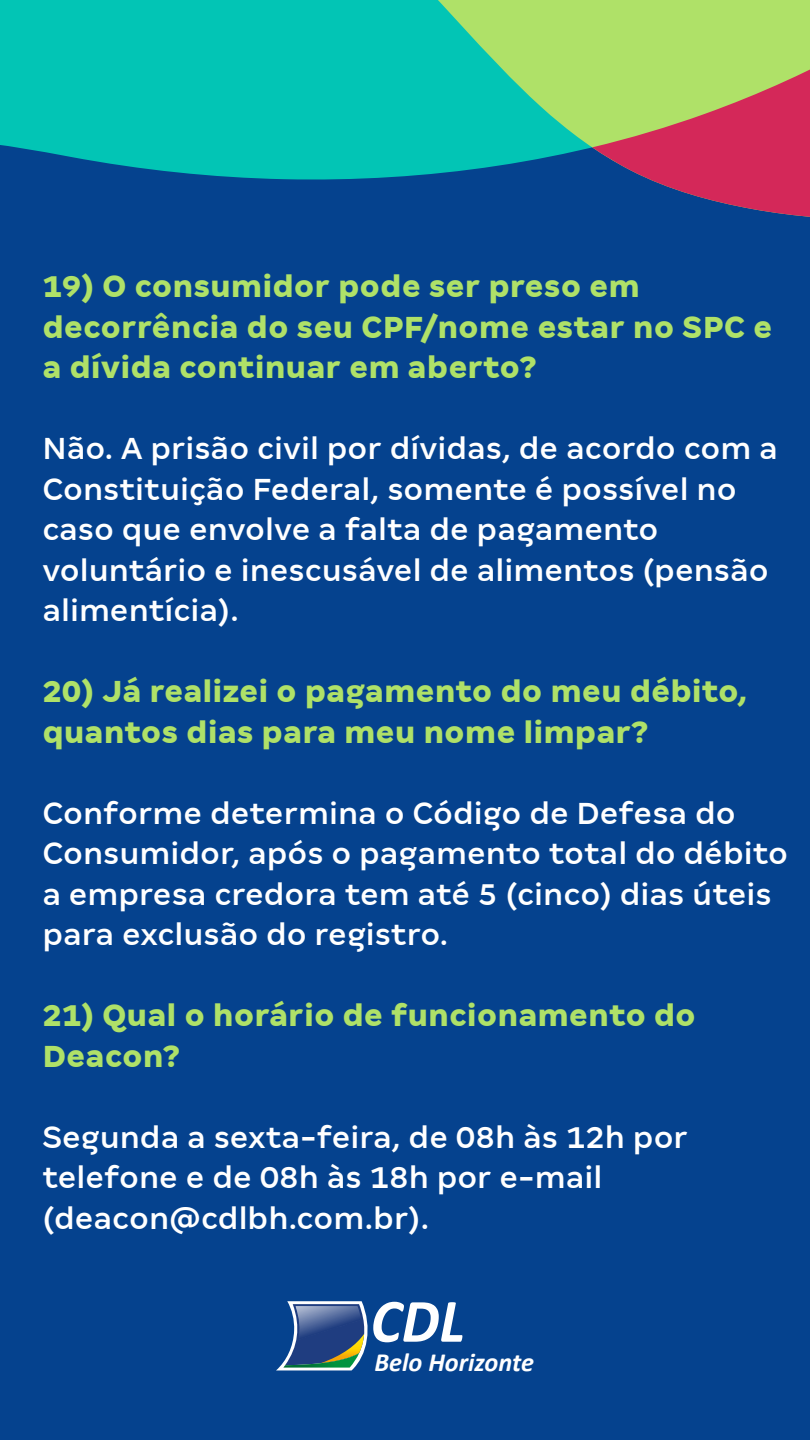
<style>
.page{position:relative;width:810px;height:1440px;background:#05428e}
.page>*{position:absolute;margin:0;border:0;box-sizing:border-box;transform-origin:0 0}
.t1{font:italic 700 62.25px "Calibri";color:#fff;scale:.96 1}
.t2{font:500 33.75px/40.5px "Margem";color:#fff}
.t3{font:800 33.75px/40.5px "Margem";color:#afe168}
.t4{font:italic 700 26.33px "Calibri";color:#fff}
</style>
<div class="page">
<svg style="left:275px;top:0;width:317px;height:225px;background:#20a99e"></svg>
<svg style="left:592px;top:0;width:218px;height:225px;background:#a38868"></svg>
<svg style="left:276px;top:1301px;width:97px;height:69px;background:#486a92"></svg>
<p class="t3" style="left:42px;top:266px;width:732px">19) O consumidor pode ser preso em decorrência do seu CPF/nome estar no SPC e a dívida continuar em aberto?</p>
<p class="t2" style="left:42px;top:428px;width:737px">Não. A prisão civil por dívidas, de acordo com a Constituição Federal, somente é possível no caso que envolve a falta de pagamento voluntário e inescusável de alimentos (pensão alimentícia).</p>
<p class="t3" style="left:42px;top:671px;width:706px">20) Já realizei o pagamento do meu débito, quantos dias para meu nome limpar?</p>
<p class="t2" style="left:42px;top:793px;width:747px">Conforme determina o Código de Defesa do Consumidor, após o pagamento total do débito a empresa credora tem até 5 (cinco) dias úteis para exclusão do registro.</p>
<p class="t3" style="left:42px;top:995px;width:655px">21) Qual o horário de funcionamento do<br>Deacon?</p>
<p class="t2" style="left:42px;top:1117px;width:647px">Segunda a sexta-feira, de 08h às 12h por telefone e de 08h às 18h por e-mail (deacon@cdlbh.com.br).</p>
<h1 class="t1" style="left:370px;top:1277px;width:100px">CDL</h1>
<p class="t4" style="left:374px;top:1343px;width:161px">Belo Horizonte</p>
</div>
